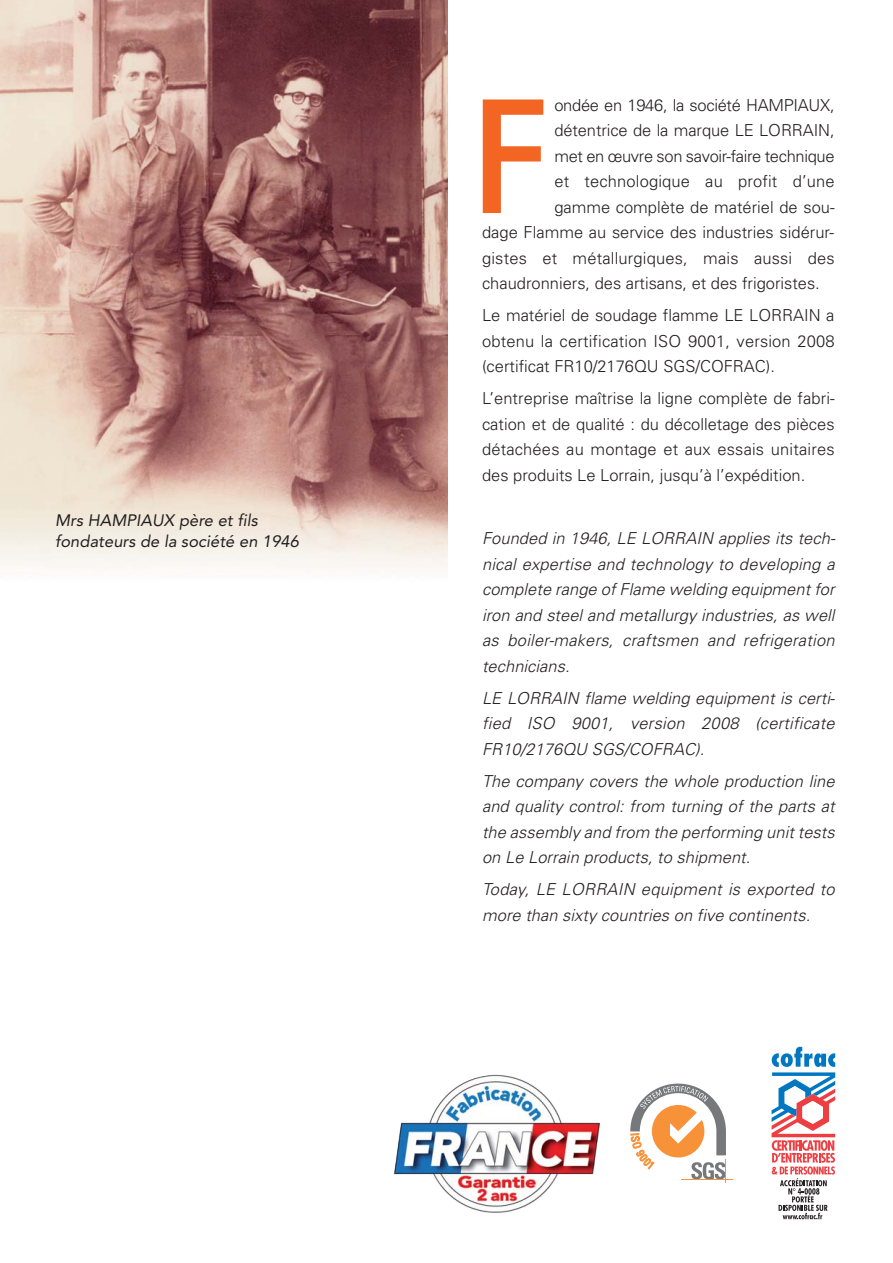
<style>
.page{position:relative;width:893px;height:1263px;background:#fff}
.page>*{position:absolute;margin:0;border:0;box-sizing:border-box;transform-origin:0 0}
.t1{font:500 condensed 159px "Helvetica Neue";color:#f26522}
.t2{font:italic 300 16.5px/25.5px "Univers";letter-spacing:.005em;color:#231f20;text-align:justify}
.t3{font:300 16.5px/25.5px "Univers";color:#231f20;text-align:justify}
.t4{font:16.5px/21px "Avenir";color:#231f20}
.t5{font:300 16.5px "Univers";letter-spacing:-.02em;color:#231f20}
</style>
<div class="page">
<img style="left:0;top:0;width:448px;height:572px">
<svg style="left:420px;top:1068px;width:151px;height:152px"></svg>
<img style="left:429px;top:1074px;width:133px;height:140px">
<svg style="left:771px;top:1047px;width:64px;height:172px"></svg>
<hr style="left:681px;top:1179px;width:51px;height:1px;background:#f79239">
<svg style="left:630px;top:1084px;width:96px;height:99px"></svg>
<p class="t4" style="left:55px;top:511px;width:248px">Mrs HAMPIAUX père et fils fondateurs de la société en 1946</p>
<p class="t3" style="left:554px;top:94px;width:282px">ondée en 1946, la société HAMPIAUX,</p>
<p class="t3" style="left:554px;top:119px;width:282px">détentrice de la marque LE LORRAIN,</p>
<p class="t5" style="left:554px;top:150px;width:282px">met en œuvre son savoir-faire technique</p>
<p class="t3" style="left:554px;top:170px;width:282px">et technologique au profit d’une</p>
<p class="t3" style="left:554px;top:196px;width:282px">gamme complète de matériel de sou-</p>
<p class="t3" style="left:482px;top:221px;width:353px">dage Flamme au service des industries sidérur-</p>
<p class="t3" style="left:482px;top:247px;width:354px">gistes et métallurgiques, mais aussi des</p>
<p class="t3" style="left:482px;top:272px;width:339px">chaudronniers, des artisans, et des frigoristes.</p>
<p class="t3" style="left:482px;top:304px;width:354px">Le matériel de soudage flamme LE LORRAIN a obtenu la certification ISO 9001, version 2008 (certificat FR10/2176QU SGS/COFRAC).</p>
<p class="t3" style="left:482px;top:387px;width:354px">L’entreprise maîtrise la ligne complète de fabri&shy;cation et de qualité : du décolletage des pièces détachées au montage et aux essais unitaires des produits Le Lorrain, jusqu’à l’expédition.</p>
<h1 class="t1" style="left:473px;top:100px;width:75px">F</h1>
<p class="t2" style="left:482px;top:527px;width:357px">Founded in 1946, LE LORRAIN applies its tech&shy;nical expertise and technology to developing a complete range ofFlame welding equipmentfor iron and steel and metallurgy industries, as well as boiler-makers, craftsmen and refrigeration technicians.</p>
<p class="t2" style="left:482px;top:687px;width:357px">LE LORRAIN flame welding equipment is certi&shy;fied ISO 9001, version 2008 (certificate FR10/2176QU SGS/COFRAC).</p>
<p class="t2" style="left:482px;top:770px;width:357px">The company covers the whole production line and quality control: from turning of the parts at the assembly and from the performing unittests on Le Lorrain products, to shipment.</p>
<p class="t2" style="left:482px;top:878px;width:357px">Today, LE LORRAIN equipment is exported to more than sixty countries on five continents.</p>
</div>
